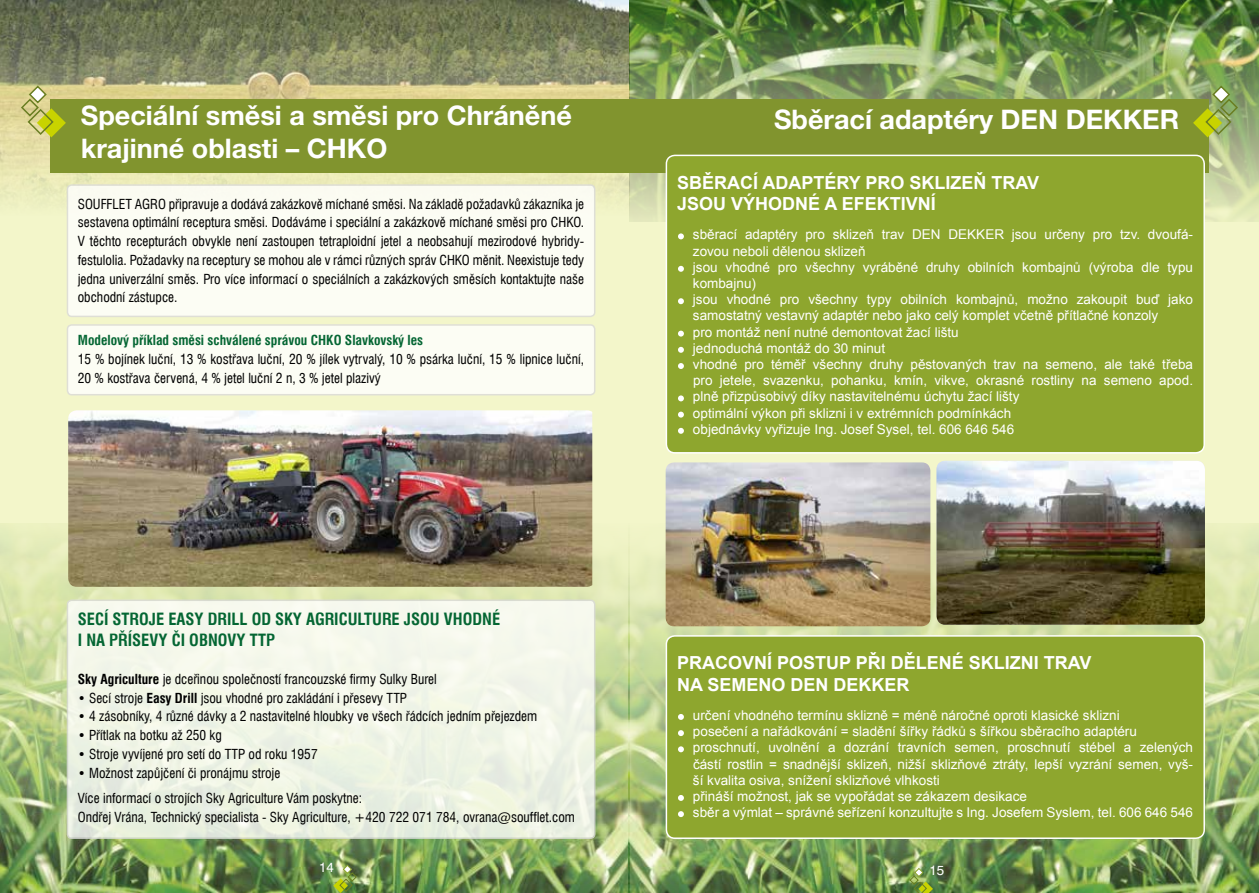
<style>
.page{position:relative;width:1259px;height:893px;background:#f3f6ca}
.page>*{position:absolute;margin:0;border:0;box-sizing:border-box;transform-origin:0 0}
.t1{font:700 27px/32.4px "Helvetica Neue LT Pro";color:#fff}
.t2{font:700 18px/21.6px "Arial";color:#fff}
.t3{font:700 condensed 16.5px/21px "Swiss 721 AT";color:#046633}
.t4{font:13.5px/16.2px "Arial";color:#fff}
.t5{font:condensed 13.5px/18.8px "Swiss 721 AT";color:#000}
.t6{font:700 condensed 13.5px "Swiss 721 AT";color:#046633}
.t7{font:13.5px "Swiss 721 AT";color:#fff}
.s1{font-weight:700}
</style>
<div class="page">
<img style="left:0;top:523px;width:1259px;height:370px">
<img style="left:0;top:0;width:629px;height:216px">
<img style="left:629px;top:0;width:630px;height:221px">
<div style="left:629px;top:99px;width:579px;height:73px;background:#81942e"></div>
<svg style="left:1193px;top:84px;width:46px;height:53px;background:#98ad53"></svg>
<div style="left:50px;top:99px;width:579px;height:74px;background:#81942e"></div>
<svg style="left:20px;top:84px;width:46px;height:53px;background:#c2c366"></svg>
<div style="left:666px;top:155px;width:538px;height:298px;background:#8ea62e;border-radius:9px"></div>
<div style="left:665px;top:155px;width:540px;height:299px;border:2px solid #fff;border-radius:9px"></div>
<div style="left:666px;top:636px;width:538px;height:202px;background:#8ea62e;border-radius:9px"></div>
<div style="left:665px;top:635px;width:540px;height:204px;border:2px solid #fff;border-radius:9px"></div>
<svg style="left:678px;top:233px;width:6px;height:6px"></svg>
<svg style="left:678px;top:266px;width:6px;height:6px"></svg>
<svg style="left:678px;top:298px;width:6px;height:6px"></svg>
<svg style="left:678px;top:331px;width:6px;height:6px"></svg>
<svg style="left:678px;top:347px;width:6px;height:6px"></svg>
<svg style="left:678px;top:363px;width:6px;height:6px"></svg>
<svg style="left:678px;top:395px;width:6px;height:6px"></svg>
<svg style="left:678px;top:412px;width:6px;height:6px"></svg>
<svg style="left:678px;top:428px;width:6px;height:6px"></svg>
<svg style="left:678px;top:714px;width:6px;height:6px"></svg>
<svg style="left:678px;top:730px;width:6px;height:6px"></svg>
<svg style="left:678px;top:746px;width:6px;height:6px"></svg>
<svg style="left:678px;top:795px;width:6px;height:6px"></svg>
<svg style="left:678px;top:811px;width:6px;height:6px"></svg>
<img style="left:665px;top:462px;width:265px;height:164px">
<img style="left:68px;top:410px;width:524px;height:177px">
<img style="left:936px;top:461px;width:269px;height:164px">
<div style="left:67px;top:185px;width:528px;height:131px;background:#fcfdf4;border-radius:4px"></div>
<div style="left:67px;top:184px;width:528px;height:133px;border:2px solid #dadada;border-radius:4px"></div>
<div style="left:67px;top:325px;width:528px;height:70px;background:#fcfdf4;border-radius:4px"></div>
<div style="left:67px;top:324px;width:528px;height:71px;border:2px solid #dadada;border-radius:4px"></div>
<div style="left:67px;top:600px;width:528px;height:238px;background:linear-gradient(to bottom,#f9faef,#e9efe0);border-radius:4px"></div>
<div style="left:67px;top:599px;width:528px;height:240px;border:2px solid #dadada;border-radius:4px"></div>
<svg style="left:333px;top:864px;width:24px;height:29px"></svg>
<svg style="left:909px;top:867px;width:24px;height:26px"></svg>
<h1 class="t1" style="left:81px;top:99px;width:492px">Speciální směsi a směsi pro Chráněné krajinné oblasti – CHKO</h1>
<h1 class="t1" style="left:774px;top:102px;width:406px">Sběrací adaptéry DEN DEKKER</h1>
<p class="t5" style="left:78px;top:194px;width:508px;text-align:justify">SOUFFLET AGRO připravuje a dodává zakázkově míchané směsi. Na základě požadavků zákazníka je sestavena optimální receptura směsi. Dodáváme i speciální a zakázkově míchané směsi pro CHKO.<br>V těchto recepturách obvykle není zastoupen tetraploidní jetel a neobsahují mezirodové hybridy&shy;festulolia. Požadavky na receptury se mohou ale v rámci různých správ CHKO měnit. Neexistuje tedy jedna univerzální směs. Pro více informací o speciálních a zakázkových směsích kontaktujte naše obchodní zástupce.</p>
<p class="t6" style="left:78px;top:332px;width:347px">Modelový příklad směsi schválené správou CHKO Slavkovský les</p>
<p class="t5" style="left:78px;top:350px;width:508px">15 % bojínek luční, 13 % kostřava luční, 20 % jílek vytrvalý, 10 % psárka luční, 15 % lipnice luční,<br>20 % kostřava červená, 4 % jetel luční 2 n, 3 % jetel plazivý</p>
<p class="t3" style="left:78px;top:609px;width:424px">SECÍ STROJE EASY DRILL OD SKY AGRICULTURE JSOU VHODNÉ<br>I NA PŘÍSEVY ČI OBNOVY TTP</p>
<p class="t5" style="left:78px;top:669px;width:360px"><span class="s1">Sky Agriculture</span> je dceřinou společností francouzské firmy Sulky Burel</p>
<p class="t5" style="left:78px;top:688px;width:331px">• Secí stroje <span class="s1">Easy Drill</span> jsou vhodné pro zakládání i přesevy TTP</p>
<p class="t5" style="left:78px;top:707px;width:461px">• 4 zásobníky, 4 různé dávky a 2 nastavitelné hloubky ve všech řádcích jedním přejezdem</p>
<p class="t5" style="left:78px;top:726px;width:145px">• Přítlak na botku až 250 kg</p>
<p class="t5" style="left:78px;top:744px;width:241px">• Stroje vyvíjené pro setí do TTP od roku 1957</p>
<p class="t5" style="left:78px;top:760px;width:286px;line-height:25.5px">• Možnost zapůjčení či pronájmu stroje<br>Více informací o strojích Sky Agriculture Vám poskytne:</p>
<p class="t5" style="left:78px;top:807px;width:499px">Ondřej Vrána, Technický specialista - Sky Agriculture, +420 722 071 784, ovrana@soufflet.com</p>
<h2 class="t2" style="left:677px;top:172px;width:364px">SBĚRACÍ ADAPTÉRY PRO SKLIZEŇ TRAV<br>JSOU VÝHODNÉ A EFEKTIVNÍ</h2>
<p class="t4" style="left:693px;top:226px;width:501px">sběrací adaptéry pro sklizeň trav DEN DEKKER jsou určeny pro tzv. dvoufá&shy;zovou neboli dělenou sklizeň<br>jsou vhodné pro všechny vyráběné druhy obilních kombajnů (výroba dle typu kombajnu)<br>jsou vhodné pro všechny typy obilních kombajnů, možno zakoupit buď jako samostatný vestavný adaptér nebo jako celý komplet včetně přítlačné konzoly<br>pro montáž není nutné demontovat žací lištu<br>jednoduchá montáž do 30 minut<br>vhodné pro téměř všechny druhy pěstovaných trav na semeno, ale také třeba pro jetele, svazenku, pohanku, kmín, vikve, okrasné rostliny na semeno apod. plně přizpůsobivý díky nastavitelnému úchytu žací lišty<br>optimální výkon při sklizni i v extrémních podmínkách<br>objednávky vyřizuje Ing. Josef Sysel, tel. 606 646 546</p>
<h2 class="t2" style="left:677px;top:652px;width:416px">PRACOVNÍ POSTUP PŘI DĚLENÉ SKLIZNI TRAV<br>NA SEMENO DEN DEKKER</h2>
<p class="t4" style="left:693px;top:707px;width:501px">určení vhodného termínu sklizně = méně náročné oproti klasické sklizni<br>posečení a nařádkování = sladění šířky řádků s šířkou sběracího adaptéru proschnutí, uvolnění a dozrání travních semen, proschnutí stébel a zelených částí rostlin = snadnější sklizeň, nižší sklizňové ztráty, lepší vyzrání semen, vyš&shy;ší kvalita osiva, snížení sklizňové vlhkosti<br>přináší možnost, jak se vypořádat se zákazem desikace<br>sběr a výmlat – správné seřízení konzultujte s Ing. Josefem Syslem, tel. 606 646 546</p>
<p class="t7" style="left:319px;top:859px;width:16px">14</p>
<p class="t7" style="left:929px;top:861px;width:16px">15</p>
</div>
